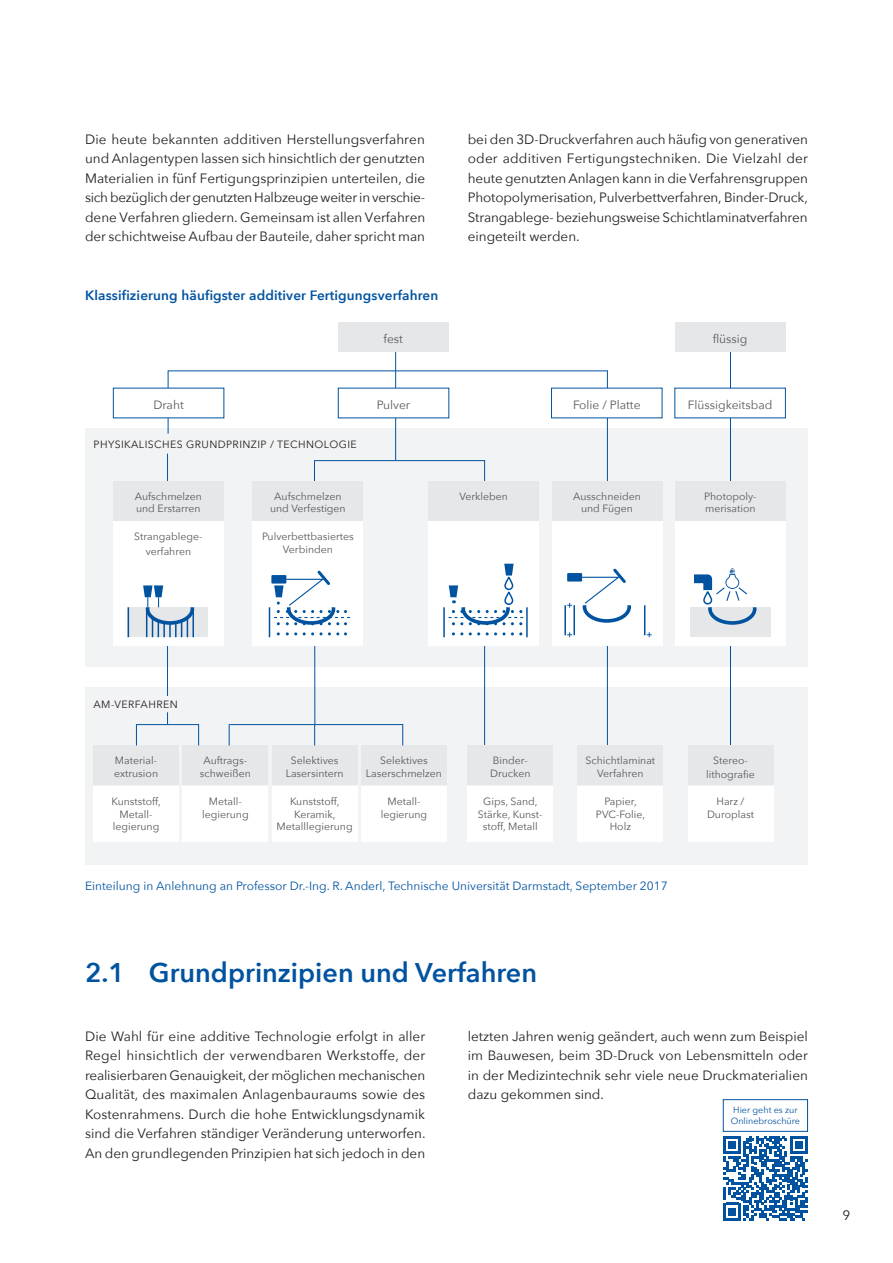
<style>
.page{position:relative;width:893px;height:1263px;background:#fff}
.page>*{position:absolute;margin:0;border:0;box-sizing:border-box;transform-origin:0 0}
.t1{font:600 27px "Avenir Next";color:#0153a0}
.t2{font:13.5px/19.5px "Avenir Next";color:#231f20;text-align:justify}
.t3{font:600 13.5px "Avenir Next";letter-spacing:.01em;color:#0153a0}
.t4{font:12px "Avenir Next";color:#0153a0}
.t5{font:12px "Avenir Next";color:#57585a}
.t6{font:10.5px/12.6px "Avenir Next";color:#57585a;text-align:center}
.t7{font:10.5px "Avenir Next";letter-spacing:.04em;color:#231f20}
.t8{font:9px/10.8px "Avenir Next";color:#0153a0}
</style>
<div class="page">
<div style="left:85px;top:429px;width:723px;height:238px;background:#f2f3f4"></div>
<div style="left:85px;top:687px;width:723px;height:178px;background:#f2f3f4"></div>
<hr style="left:167px;top:454px;width:1px;height:242px;background:#0153a0">
<svg style="left:167px;top:712px;width:1px;height:12px"></svg>
<hr style="left:730px;top:350px;width:1px;height:400px;background:#0153a0">
<hr style="left:168px;top:370px;width:1px;height:64px;background:#0153a0">
<hr style="left:607px;top:371px;width:1px;height:379px;background:#0153a0">
<hr style="left:168px;top:370px;width:440px;height:1px;background:#0153a0">
<hr style="left:395px;top:352px;width:1px;height:109px;background:#0153a0">
<hr style="left:315px;top:460px;width:170px;height:1px;background:#0153a0">
<hr style="left:314px;top:460px;width:1px;height:264px;background:#0153a0">
<hr style="left:484px;top:460px;width:1px;height:290px;background:#0153a0">
<div style="left:113px;top:388px;width:111px;height:30px;background:#fff"></div>
<div style="left:338px;top:388px;width:111px;height:30px;background:#fff"></div>
<div style="left:551px;top:388px;width:111px;height:30px;background:#fff"></div>
<div style="left:675px;top:388px;width:110px;height:30px;background:#fff"></div>
<div style="left:675px;top:322px;width:110px;height:29px;background:#e6e7e9"></div>
<div style="left:94px;top:745px;width:85px;height:40px;background:#e6e7e9"></div>
<div style="left:94px;top:786px;width:85px;height:55px;background:#fff"></div>
<div style="left:272px;top:745px;width:85px;height:40px;background:#e6e7e9"></div>
<div style="left:272px;top:786px;width:85px;height:55px;background:#fff"></div>
<div style="left:361px;top:745px;width:85px;height:40px;background:#e6e7e9"></div>
<div style="left:361px;top:786px;width:85px;height:55px;background:#fff"></div>
<div style="left:183px;top:745px;width:85px;height:40px;background:#e6e7e9"></div>
<div style="left:183px;top:786px;width:85px;height:55px;background:#fff"></div>
<div style="left:468px;top:745px;width:85px;height:40px;background:#e6e7e9"></div>
<div style="left:468px;top:786px;width:85px;height:55px;background:#fff"></div>
<div style="left:578px;top:745px;width:85px;height:40px;background:#e6e7e9"></div>
<div style="left:578px;top:786px;width:85px;height:55px;background:#fff"></div>
<div style="left:688px;top:745px;width:85px;height:40px;background:#e6e7e9"></div>
<div style="left:688px;top:786px;width:85px;height:55px;background:#fff"></div>
<div style="left:253px;top:481px;width:110px;height:40px;background:#e6e7e9"></div>
<div style="left:253px;top:521px;width:110px;height:125px;background:#fff"></div>
<div style="left:113px;top:481px;width:111px;height:40px;background:#e6e7e9"></div>
<div style="left:113px;top:521px;width:111px;height:125px;background:#fff"></div>
<div style="left:428px;top:481px;width:111px;height:40px;background:#e6e7e9"></div>
<div style="left:428px;top:521px;width:111px;height:125px;background:#fff"></div>
<div style="left:552px;top:481px;width:110px;height:40px;background:#e6e7e9"></div>
<div style="left:552px;top:521px;width:110px;height:125px;background:#fff"></div>
<div style="left:675px;top:481px;width:111px;height:40px;background:#e6e7e9"></div>
<div style="left:675px;top:521px;width:111px;height:125px;background:#fff"></div>
<div style="left:338px;top:322px;width:111px;height:29px;background:#e6e7e9"></div>
<svg style="left:314px;top:725px;width:1px;height:20px"></svg>
<hr style="left:229px;top:724px;width:174px;height:1px;background:#0153a0">
<svg style="left:229px;top:724px;width:1px;height:21px"></svg>
<svg style="left:402px;top:725px;width:1px;height:20px"></svg>
<hr style="left:136px;top:724px;width:63px;height:1px;background:#0153a0">
<svg style="left:136px;top:724px;width:1px;height:21px"></svg>
<svg style="left:198px;top:725px;width:1px;height:20px"></svg>
<div style="left:128px;top:607px;width:80px;height:30px;background:#e6e7e9"></div>
<hr style="left:128px;top:607px;width:1px;height:30px;background:#0153a0">
<svg style="left:143px;top:585px;width:51px;height:52px"></svg>
<hr style="left:564px;top:605px;width:2px;height:30px;background:#0153a0">
<hr style="left:573px;top:605px;width:2px;height:30px;background:#0153a0">
<hr style="left:644px;top:605px;width:1px;height:30px;background:#0153a0">
<div style="left:567px;top:573px;width:15px;height:8px;background:#0153a0"></div>
<svg style="left:581px;top:568px;width:50px;height:55px"></svg>
<svg style="left:567px;top:603px;width:5px;height:5px"></svg>
<svg style="left:567px;top:632px;width:5px;height:5px"></svg>
<svg style="left:647px;top:632px;width:5px;height:5px"></svg>
<hr style="left:269px;top:607px;width:1px;height:30px;background:#0153a0">
<div style="left:271px;top:575px;width:15px;height:8px;background:#0153a0"></div>
<svg style="left:303px;top:632px;width:19px;height:3px"></svg>
<svg style="left:286px;top:632px;width:11px;height:3px"></svg>
<svg style="left:328px;top:632px;width:19px;height:3px"></svg>
<svg style="left:274px;top:570px;width:76px;height:55px"></svg>
<hr style="left:443px;top:607px;width:2px;height:30px;background:#0153a0">
<hr style="left:526px;top:607px;width:2px;height:30px;background:#0153a0">
<svg style="left:504px;top:564px;width:10px;height:11px"></svg>
<svg style="left:486px;top:632px;width:19px;height:3px"></svg>
<svg style="left:469px;top:632px;width:11px;height:3px"></svg>
<svg style="left:452px;top:632px;width:11px;height:3px"></svg>
<svg style="left:511px;top:632px;width:11px;height:3px"></svg>
<svg style="left:449px;top:585px;width:74px;height:40px"></svg>
<div style="left:504px;top:577px;width:9px;height:13px;border:2px solid #0153a0;border-radius:4px"></div>
<div style="left:504px;top:591px;width:9px;height:14px;border:2px solid #0153a0;border-radius:4px"></div>
<div style="left:690px;top:607px;width:81px;height:30px;background:#e6e7e9"></div>
<svg style="left:694px;top:568px;width:62px;height:57px"></svg>
<div style="left:703px;top:591px;width:9px;height:14px;border:2px solid #0153a0;border-radius:4px"></div>
<svg style="left:723px;top:1136px;width:85px;height:84px"></svg>
<div style="left:723px;top:1099px;width:85px;height:33px;border:1px solid #0153a0"></div>
<p class="t2" style="left:85px;top:129px;width:342px">Die heute bekannten additiven Herstellungsverfahren und Anlagentypen lassen sich hinsichtlich der genutzten Materialien in fünf Fertigungsprinzipien unterteilen, die sich bezüglich der genutzten Halbzeuge weiter in verschie&shy;dene Verfahren gliedern. Gemeinsam ist allen Verfahren der schichtweise Aufbau der Bauteile, daher spricht man</p>
<p class="t2" style="left:468px;top:128px;width:342px">bei den 3D-Druckverfahren auch häufig von generativen oder additiven Fertigungstechniken. Die Vielzahl der heute genutzten Anlagen kann in die Verfahrensgruppen Photopolymerisation, Pulverbettverfahren, Binder-Druck, Strangablege- beziehungsweise Schichtlaminatverfahren eingeteilt werden.</p>
<p class="t3" style="left:85px;top:283px;width:355px">Klassifizierung häufigster additiver Fertigungsverfahren</p>
<p class="t5" style="left:384px;top:328px;width:21px">fest</p>
<p class="t5" style="left:713px;top:328px;width:36px">flüssig</p>
<p class="t5" style="left:153px;top:395px;width:32px">Draht</p>
<p class="t5" style="left:377px;top:395px;width:35px">Pulver</p>
<p class="t5" style="left:573px;top:395px;width:69px">Folie / Platte</p>
<p class="t5" style="left:688px;top:395px;width:86px">Flüssigkeitsbad</p>
<p class="t7" style="left:94px;top:435px;width:265px">PHYSIKALISCHES GRUNDPRINZIP / TECHNOLOGIE</p>
<p class="t6" style="left:135px;top:489px;width:69px;text-align:left">Aufschmelzen und Erstarren</p>
<p class="t6" style="left:134px;top:529px;width:69px;line-height:15px">Strangablege&shy;verfahren</p>
<p class="t6" style="left:270px;top:489px;width:77px">Aufschmelzen und Verfestigen</p>
<p class="t6" style="left:262px;top:530px;width:93px">Pulverbettbasiertes<br>Verbinden</p>
<p class="t6" style="left:459px;top:489px;width:50px">Verkleben</p>
<p class="t6" style="left:573px;top:489px;width:69px">Ausschneiden und Fügen</p>
<p class="t6" style="left:704px;top:489px;width:54px;text-align:left">Photopoly&shy;merisation</p>
<p class="t7" style="left:94px;top:695px;width:86px">AM-VERFAHREN</p>
<p class="t6" style="left:114px;top:754px;width:46px;text-align:left">Material&shy;extrusion</p>
<p class="t6" style="left:111px;top:794px;width:51px">Kunststoff,<br>Metall&shy;legierung</p>
<p class="t6" style="left:200px;top:754px;width:52px">Auftrags&shy;schweißen</p>
<p class="t6" style="left:202px;top:794px;width:48px">Metall&shy;legierung</p>
<p class="t6" style="left:286px;top:754px;width:60px">Selektives<br>Lasersintern</p>
<p class="t6" style="left:277px;top:794px;width:78px">Kunststoff,<br>Keramik,<br>Metalllegierung</p>
<p class="t6" style="left:366px;top:754px;width:78px">Selektives<br>Laserschmelzen</p>
<p class="t6" style="left:381px;top:794px;width:48px">Metall&shy;legierung</p>
<p class="t6" style="left:490px;top:754px;width:42px;text-align:left">Binder-<br>Drucken</p>
<p class="t6" style="left:478px;top:794px;width:66px">Gips, Sand,<br>Stärke, Kunst&shy;stoff, Metall</p>
<p class="t6" style="left:585px;top:754px;width:71px">Schichtlaminat<br>Verfahren</p>
<p class="t6" style="left:596px;top:794px;width:51px">Papier,<br>PVC-Folie,<br>Holz</p>
<p class="t4" style="left:85px;top:875px;width:584px">Einteilung in Anlehnung an Professor Dr.-Ing. R. Anderl, Technische Universität Darmstadt, September 2017</p>
<h1 class="t1" style="left:85px;top:949px;width:453px">2.1 Grundprinzipien und Verfahren</h1>
<p class="t6" style="left:706px;top:752px;width:50px;line-height:14.4px">Stereo&shy;lithografie</p>
<p class="t6" style="left:707px;top:794px;width:48px">Harz /<br>Duroplast</p>
<p class="t2" style="left:85px;top:1026px;width:342px">Die Wahl für eine additive Technologie erfolgt in aller Regel hinsichtlich der verwendbaren Werkstoffe, der realisierbaren Genauigkeit, der möglichen mechanischen Qualität, des maximalen Anlagenbauraums sowie des Kostenrahmens. Durch die hohe Entwicklungsdynamik sind die Verfahren ständiger Veränderung unterworfen.<br>An den grundlegenden Prinzipien hat sich jedoch in den</p>
<p class="t2" style="left:468px;top:1025px;width:342px">letzten Jahren wenig geändert, auch wenn zum Beispiel im Bauwesen, beim 3D-Druck von Lebensmitteln oder in der Medizintechnik sehr viele neue Druckmaterialien dazu gekommen sind.</p>
<p class="t8" style="left:731px;top:1104px;width:71px">Hier geht es zur<br>Onlinebroschüre</p>
<p class="t2" style="left:843px;top:1205px;width:9px">9</p>
</div>
